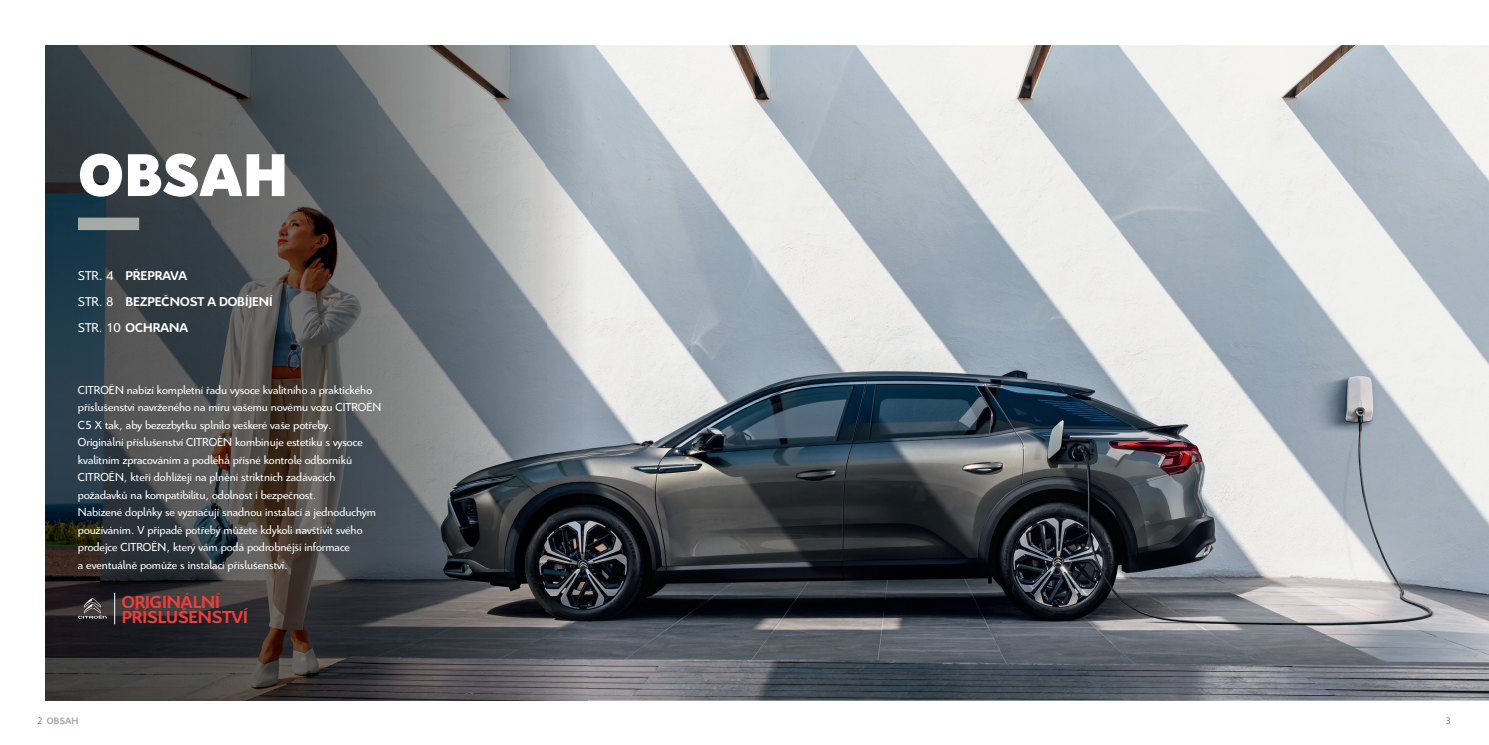
<style>
.page{position:relative;width:1489px;height:745px;background:#fff}
.page>*{position:absolute;margin:0;border:0;box-sizing:border-box;transform-origin:0 0}
.t1{font:900 65px "Citroen";letter-spacing:-.005em;color:#fff}
.t2{font:700 18.75px/15px "Citroen";color:#ee3d3c}
.t3{font:700 13.75px/25.9px "Citroen";color:#fff}
.t4{font:12.5px/17.5px "Citroen";color:#fff}
.t5{font:700 10px "Citroen";color:#a5aaa4}
.t6{font:300 10px "Citroen";color:#231f20}
.s1{font-weight:400}
.s2{font-weight:300;color:#231f20}
</style>
<div class="page">
<img style="left:587px;top:45px;width:901px;height:655px">
<img style="left:45px;top:45px;width:542px;height:655px">
<div style="left:78px;top:217px;width:61px;height:13px;background:#a5aaa4"></div>
<svg style="left:78px;top:598px;width:29px;height:20px"></svg>
<hr style="left:114px;top:592px;width:1px;height:31px;background:#fff">
<h1 class="t1" style="left:78px;top:127px;width:212px">OBSAH</h1>
<p class="t3" style="left:78px;top:262px;width:196px"><span class="s1">STR. 4</span> PŘEPRAVA<br><span class="s1">STR. 8</span> BEZPEČNOST A DOBÍJENÍ<br><span class="s1">STR. 10</span> OCHRANA</p>
<p class="t4" style="left:78px;top:380px;width:305px">CITROËN nabízí kompletní řadu vysoce kvalitního a praktického příslušenství navrženého na míru vašemu novému vozu CITROËN C5 X tak, aby bezezbytku splnilo veškeré vaše potřeby.<br>Originální příslušenství CITROËN kombinuje estetiku s vysoce kvalitním zpracováním a podléhá přísné kontrole odborníků CITROËN, kteří dohlížejí na plnění striktních zadávacích požadavků na kompatibilitu, odolnost i bezpečnost.<br>Nabízené doplňky se vyznačují snadnou instalací a jednoduchým používáním. V případě potřeby můžete kdykoli navštívit svého prodejce CITROËN, který vám podá podrobnější informace<br>a eventuálně pomůže s instalací příslušenství.</p>
<p class="t5" style="left:37px;top:714px;width:43px"><span class="s2">2</span> OBSAH</p>
<h2 class="t2" style="left:122px;top:593px;width:127px">ORIGINÁLNÍ<br>PŘÍSLUŠENSTVÍ</h2>
<p class="t6" style="left:1445px;top:714px;width:7px">3</p>
</div>
